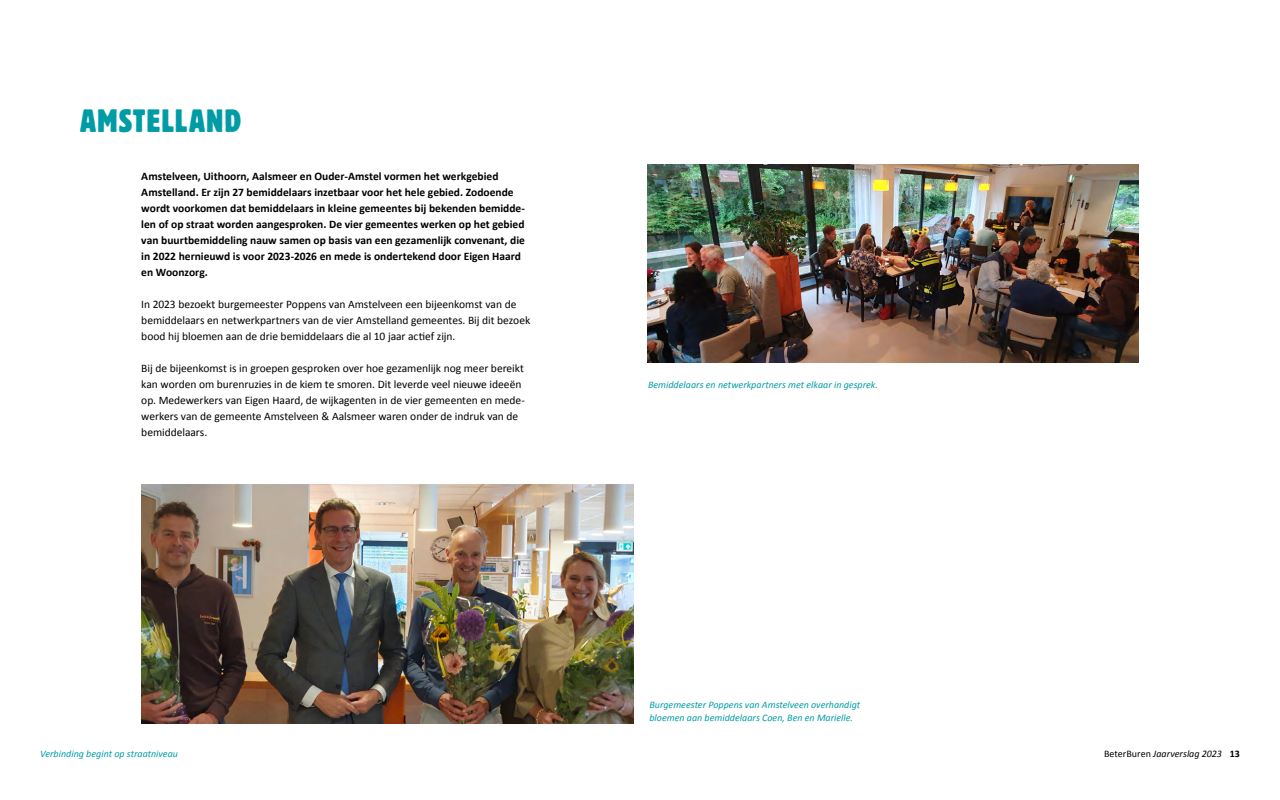
<style>
.page{position:relative;width:1280px;height:800px;background:#fff}
.page>*{position:absolute;margin:0;border:0;box-sizing:border-box;transform-origin:0 0}
.t1{font:condensed 32px "Block BE";letter-spacing:.03em;color:#009ca6}
.t2{font:11.5px/16px "Calibri";letter-spacing:-.005em;color:#000}
.t3{font:700 11.5px/16px "Calibri";color:#000}
.t4{font:italic 10px/13px "Calibri";color:#009ca6}
.t5{font:italic 10px "Calibri";color:#000}
.s1{font-style:normal}
.s2{font-weight:700;font-style:normal}
</style>
<div class="page">
<img style="left:648px;top:164px;width:491px;height:198px">
<img style="left:141px;top:484px;width:492px;height:240px">
<h1 class="t1" style="left:80px;top:102px;width:163px">AMSTELLAND</h1>
<p class="t3" style="left:141px;top:168px;width:385px">Amstelveen, Uithoorn, Aalsmeer en Ouder-Amstel vormen het werkgebied Amstelland. Er zijn 27 bemiddelaars inzetbaar voor het hele gebied. Zodoende wordt voorkomen dat bemiddelaars in kleine gemeentes bij bekenden bemidde&shy;len of op straat worden aangesproken. De vier gemeentes werken op het gebied van buurtbemiddeling nauw samen op basis van een gezamenlijk convenant, die in 2022 hernieuwd is voor 2023-2026 en mede is ondertekend door Eigen Haard en Woonzorg.</p>
<p class="t2" style="left:141px;top:296px;width:390px">In 2023 bezoekt burgemeester Poppens van Amstelveen een bijeenkomst van de bemiddelaars en netwerkpartners van de vier Amstelland gemeentes. Bij dit bezoek bood hij bloemen aan de drie bemiddelaars die al 10 jaar actief zijn.</p>
<p class="t2" style="left:141px;top:360px;width:385px">Bij de bijeenkomst is in groepen gesproken over hoe gezamenlijk nog meer bereikt kan worden om burenruzies in de kiem te smoren. Dit leverde veel nieuwe ideeën op. Medewerkers van Eigen Haard, de wijkagenten in de vier gemeenten en mede&shy;werkers van de gemeente Amstelveen &amp; Aalsmeer waren onder de indruk van de bemiddelaars.</p>
<p class="t4" style="left:648px;top:378px;width:231px">Bemiddelaars en netwerkpartners met elkaar in gesprek.</p>
<p class="t4" style="left:649px;top:698px;width:212px">Burgemeester Poppens van Amstelveen overhandigt bloemen aan bemiddelaars Coen, Ben en Marielle.</p>
<p class="t4" style="left:40px;top:746px;width:139px">Verbinding begint op straatniveau</p>
<p class="t5" style="left:1104px;top:747px;width:137px"><span class="s1">BeterBuren</span> Jaarverslag 2023 <span class="s2">13</span></p>
</div>
